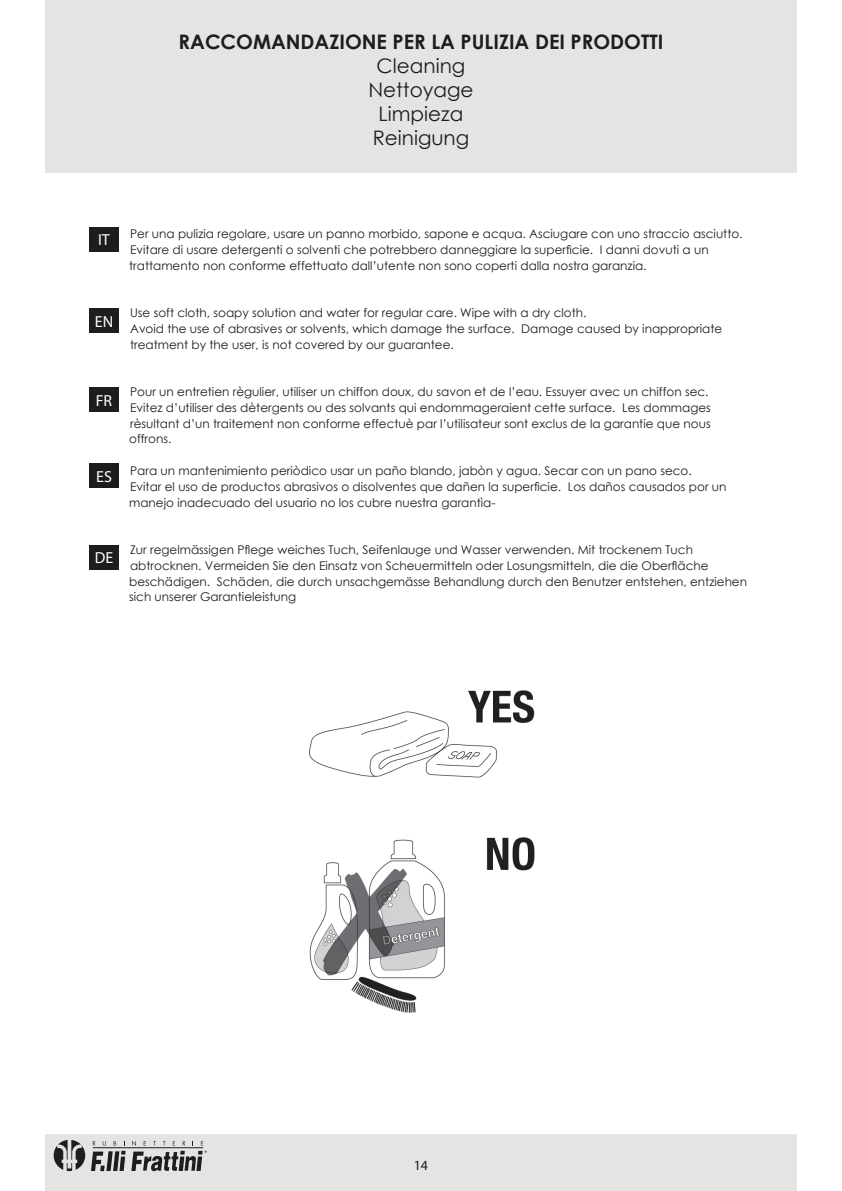
<style>
.page{position:relative;width:842px;height:1191px;background:#fff}
.page>*{position:absolute;margin:0;border:0;box-sizing:border-box;transform-origin:0 0}
.t1{font:700 20px "Century Gothic";color:#1d1d1b}
.t2{font:20px "Century Gothic";color:#1d1d1b}
.t3{font:16px "Myriad Pro";color:#fff}
.t4{font:14px "Myriad Pro";color:#1d1d1b}
.t5{font:12px/15.8px "Century Gothic";color:#1d1d1b}
</style>
<div class="page">
<div style="left:45px;top:0;width:752px;height:173px;background:#e4e4e3"></div>
<div style="left:45px;top:1134px;width:752px;height:57px;background:#e4e4e3"></div>
<div style="left:89px;top:227px;width:30px;height:25px;background:#1d1d1b"></div>
<div style="left:89px;top:309px;width:30px;height:24px;background:#1d1d1b"></div>
<div style="left:89px;top:388px;width:30px;height:24px;background:#1d1d1b"></div>
<div style="left:89px;top:463px;width:30px;height:25px;background:#1d1d1b"></div>
<img style="left:309px;top:690px;width:226px;height:323px">
<div style="left:89px;top:545px;width:30px;height:24px;background:#1d1d1b"></div>
<svg style="left:54px;top:1140px;width:31px;height:31px"></svg>
<svg style="left:91px;top:1141px;width:116px;height:30px"></svg>
<p class="t1" style="left:179px;top:27px;width:486px">RACCOMANDAZIONE PER LA PULIZIA DEI PRODOTTI</p>
<p class="t2" style="left:377px;top:52px;width:90px">Cleaning</p>
<p class="t2" style="left:368px;top:76px;width:107px">Nettoyage</p>
<p class="t2" style="left:379px;top:100px;width:86px">Limpieza</p>
<p class="t2" style="left:373px;top:124px;width:98px">Reinigung</p>
<p class="t3" style="left:98px;top:230px;width:13px">IT</p>
<p class="t3" style="left:95px;top:312px;width:20px">EN</p>
<p class="t3" style="left:96px;top:391px;width:18px">FR</p>
<p class="t3" style="left:96px;top:466px;width:17px">ES</p>
<p class="t3" style="left:95px;top:548px;width:20px">DE</p>
<p class="t5" style="left:130px;top:225px;width:614px">Per una pulizia regolare, usare un panno morbido, sapone e acqua. Asciugare con uno straccio asciutto.</p>
<p class="t5" style="left:129px;top:241px;width:581px">Evitare di usare detergenti o solventi che potrebbero danneggiare la superficie. I danni dovuti a un trattamento non conforme effettuato dall’utente non sono coperti dalla nostra garanzia.</p>
<p class="t5" style="left:130px;top:304px;width:458px">Use soft cloth, soapy solution and water for regular care. Wipe with a dry cloth.</p>
<p class="t5" style="left:130px;top:320px;width:594px">Avoid the use of abrasives or solvents, which damage the surface. Damage caused by inappropriate treatment by the user, is not covered by our guarantee.</p>
<p class="t5" style="left:130px;top:383px;width:580px">Pour un entretien règulier, utiliser un chiffon doux, du savon et de l’eau. Essuyer avec un chiffon sec.</p>
<p class="t5" style="left:129px;top:399px;width:583px;text-align:justify">Evitez d’utiliser des dètergents ou des solvants qui endommageraient cette surface. Les dommages rèsultant d’un traitement non conforme effectuè par l’utilisateur sont exclus de la garantie que nous offrons.</p>
<p class="t5" style="left:130px;top:462px;width:563px">Para un mantenimiento periòdico usar un paño blando, jabòn y agua. Secar con un pano seco.</p>
<p class="t5" style="left:129px;top:478px;width:599px">Evitar el uso de productos abrasivos o disolventes que dañen la superficie. Los daños causados por un manejo inadecuado del usuario no los cubre nuestra garantìa-</p>
<p class="t5" style="left:129px;top:541px;width:619px">Zur regelmässigen Pflege weiches Tuch, Seifenlauge und Wasser verwenden. Mit trockenem Tuch abtrocknen. Vermeiden Sie den Einsatz von Scheuermitteln oder Losungsmitteln, die die Oberfläche beschädigen. Schäden, die durch unsachgemässe Behandlung durch den Benutzer entstehen, entziehen sich unserer Garantieleistung</p>
<p class="t4" style="left:414px;top:1156px;width:16px">14</p>
</div>
